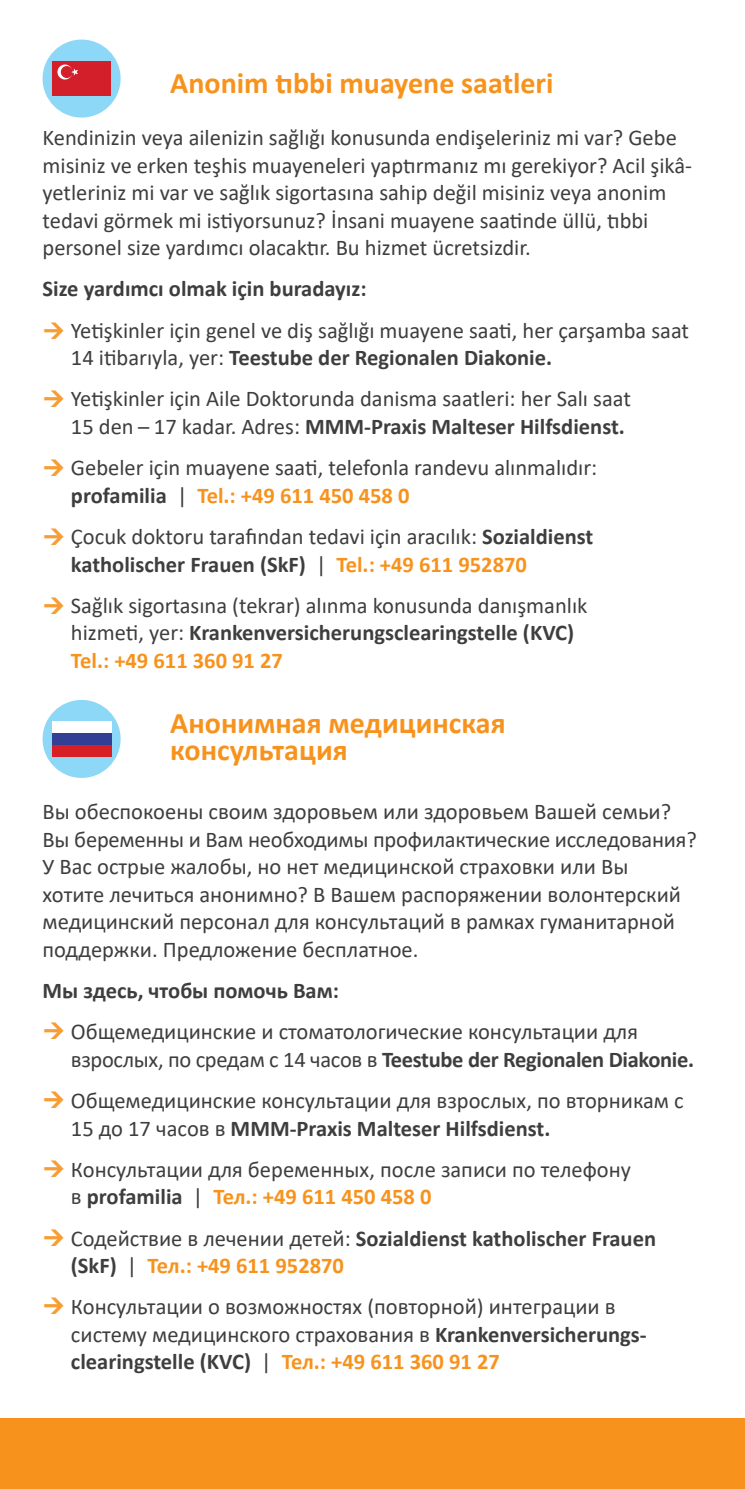
<style>
.page{position:relative;width:745px;height:1489px;background:#fff}
.page>*{position:absolute;margin:0;border:0;box-sizing:border-box;transform-origin:0 0}
.t1{font:700 30px/27.5px "Calibri";color:#f7931d}
.t2{font:22.5px/27.5px "Calibri";color:#3e3e3f}
.t3{font:700 22.5px/27.5px "Calibri";color:#3e3e3f}
.s1{font-weight:700}
.s2{font-weight:700;color:#f7931d}
.s3{font-weight:400}
.s4{color:#f7931d}
</style>
<div class="page">
<div style="left:43px;top:40px;width:77px;height:78px;background:#8dd7f7;border-radius:50%"></div>
<div style="left:52px;top:61px;width:59px;height:35px;background:#d31f2a"></div>
<svg style="left:57px;top:64px;width:15px;height:15px"></svg>
<div style="left:61px;top:66px;width:12px;height:12px;background:#d31f2a;border-radius:50%"></div>
<svg style="left:71px;top:68px;width:7px;height:8px"></svg>
<div style="left:43px;top:700px;width:77px;height:78px;background:#8dd7f7;border-radius:50%"></div>
<div style="left:52px;top:721px;width:59px;height:12px;background:#fff"></div>
<div style="left:52px;top:733px;width:59px;height:11px;background:#333f95"></div>
<div style="left:52px;top:744px;width:59px;height:12px;background:#d91f26"></div>
<div style="left:0;top:1417px;width:744px;height:71px;background:#f7931d"></div>
<h1 class="t1" style="left:170px;top:68px;width:384px">Anonim tıbbi muayene saatleri</h1>
<p class="t2" style="left:43px;top:123px;width:650px">Kendinizin veya ailenizin sağlığı konusunda endişeleriniz mi var? Gebe misiniz ve erken teşhis muayeneleri yaptırmanız mı gerekiyor? Acil şikâ&shy;yetleriniz mi var ve sağlık sigortasına sahip değil misiniz veya anonim tedavi görmek mi istiyorsunuz? İnsani muayene saatinde üllü, tıbbi personel size yardımcı olacaktır. Bu hizmet ücretsizdir.</p>
<p class="t3" style="left:43px;top:275px;width:325px">Size yardımcı olmak için buradayız:</p>
<p class="t2" style="left:71px;top:316px;width:619px">Yetişkinler için genel ve diş sağlığı muayene saati, her çarşamba saat<br>14 itibarıyla, yer: <span class="s1">Teestube der Regionalen Diakonie.</span></p>
<p class="t2" style="left:71px;top:384px;width:561px">Yetişkinler için Aile Doktorunda danisma saatleri: her Salı saat<br>15 den – 17 kadar. Adres: <span class="s1">MMM-Praxis Malteser Hilfsdienst.</span></p>
<p class="t2" style="left:71px;top:453px;width:527px">Gebeler için muayene saati, telefonla randevu alınmalıdır: <span class="s1">profamilia</span> | <span class="s2">Tel.: +49 611 450 458 0</span></p>
<p class="t2" style="left:71px;top:522px;width:523px">Çocuk doktoru tarafından tedavi için aracılık: <span class="s1">Sozialdienst katholischer Frauen (SkF)</span> | <span class="s2">Tel.: +49 611 952870</span></p>
<p class="t2" style="left:71px;top:591px;width:517px">Sağlık sigortasına (tekrar) alınma konusunda danışmanlık hizmeti, yer: <span class="s1">Krankenversicherungsclearingstelle (KVC)<br></span><span class="s2">Tel.: +49 611 360 91 27</span></p>
<h1 class="t1" style="left:170px;top:708px;width:336px">Анонимная медицинская консультация</h1>
<p class="t2" style="left:43px;top:797px;width:655px">Вы обеспокоены своим здоровьем или здоровьем Вашей семьи?<br>Вы беременны и Вам необходимы профилактические исследования?<br>У Вас острые жалобы, но нет медицинской страховки или Вы<br>хотите лечиться анонимно? В Вашем распоряжении волонтерский медицинский персонал для консультаций в рамках гуманитарной поддержки. Предложение бесплатное.</p>
<p class="t3" style="left:43px;top:976px;width:298px">Мы здесь, чтобы помочь Вам:</p>
<p class="t2" style="left:71px;top:1017px;width:624px">Общемедицинские и стоматологические консультации для взрослых, по средам c 14 часов в <span class="s1">Teestube der Regionalen Diakonie.</span></p>
<p class="t2" style="left:71px;top:1086px;width:614px">Общемедицинские консультации для взрослых, по вторникам с<br>15 до 17 часов в <span class="s1">MMM-Praxis Malteser Hilfsdienst.</span></p>
<p class="t2" style="left:71px;top:1154px;width:561px">Консультации для беременных, после записи по телефону в <span class="s1">profamilia</span> | <span class="s2">Тел.: +49 611 450 458 0</span></p>
<p class="t3" style="left:71px;top:1223px;width:586px"><span class="s3">Содействие в лечении детей:</span> Sozialdienst katholischer Frauen (SkF) <span class="s3">|</span> <span class="s4">Тел.: +49 611 952870</span></p>
<p class="t2" style="left:71px;top:1292px;width:577px">Консультации о возможностях (повторной) интеграции в систему медицинского страхования в <span class="s1">Krankenversicherungs&shy;clearingstelle (KVC)</span> | <span class="s2">Тел.: +49 611 360 91 27</span></p>
</div>
